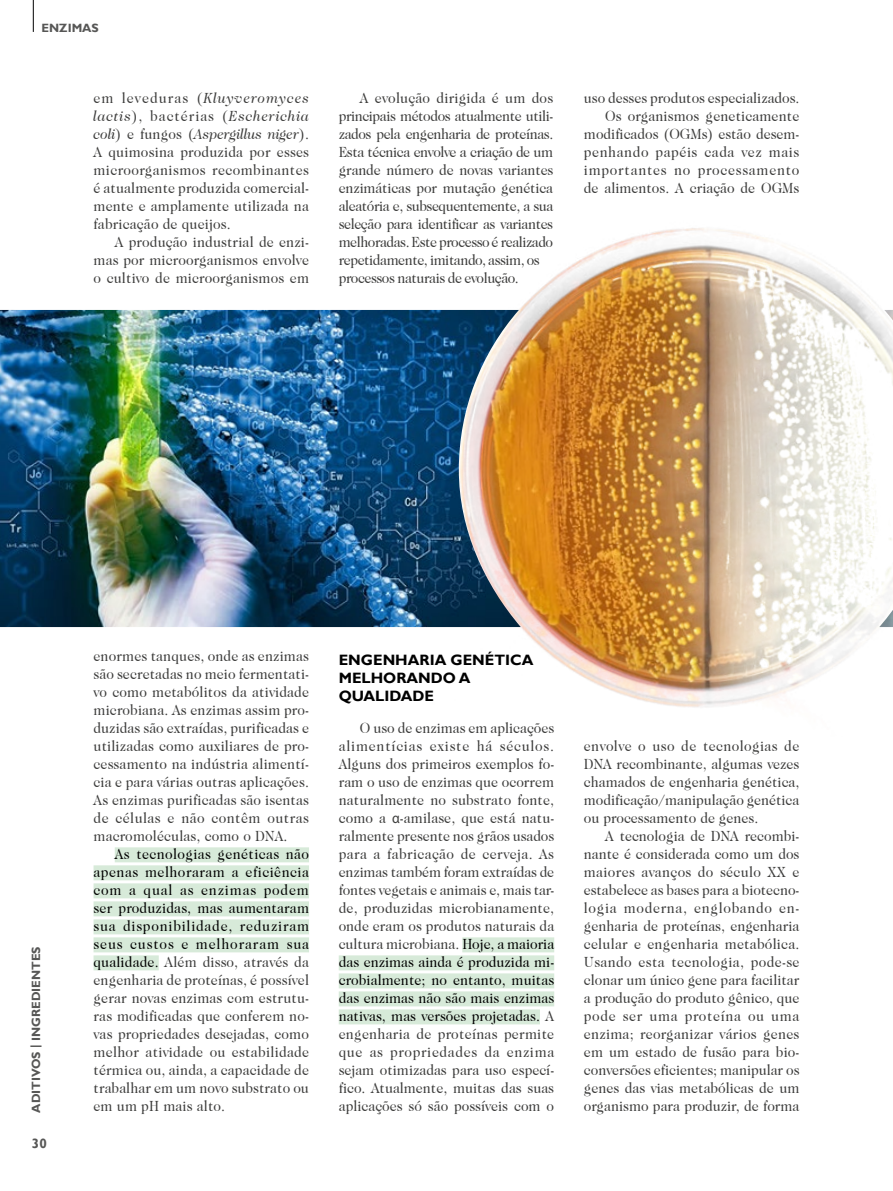
<style>
.page{position:relative;width:893px;height:1191px;background:#fff}
.page>*{position:absolute;margin:0;border:0;box-sizing:border-box;transform-origin:0 0}
.t1{font:15px/18px "Caslon 224 IT Cby BT";color:#3c3c3b;text-align:justify;scale:.93 1}
.t2{font:15px/18px "Caslon 224 IT Cby BT";letter-spacing:-.03em;color:#3c3c3b;scale:.93 1}
.t3{font:700 15px/18px "Gill Sans";color:#000}
.t4{font:700 13.5px "Gill Sans";color:#575756}
.t5{font:700 12px "Gill Sans";color:#575756}
.s1{font-style:italic}
.s2{font-style:inherit}
.s3{color:#000}
.s4{font-family:"Myriad Pro"}
</style>
<div class="page">
<img style="left:429px;top:228px;width:464px;height:479px">
<img style="left:0;top:310px;width:521px;height:317px">
<div style="left:115px;top:847px;width:194px;height:15px;background:#d7ead9"></div>
<div style="left:94px;top:865px;width:215px;height:15px;background:#d7ead9"></div>
<div style="left:94px;top:883px;width:215px;height:15px;background:#d7ead9"></div>
<div style="left:94px;top:901px;width:215px;height:15px;background:#d7ead9"></div>
<div style="left:94px;top:919px;width:215px;height:15px;background:#d7ead9"></div>
<div style="left:94px;top:937px;width:215px;height:15px;background:#d7ead9"></div>
<div style="left:94px;top:955px;width:65px;height:15px;background:#d7ead9"></div>
<div style="left:462px;top:937px;width:92px;height:15px;background:#d7ead9"></div>
<div style="left:339px;top:955px;width:215px;height:15px;background:#d7ead9"></div>
<div style="left:339px;top:973px;width:215px;height:15px;background:#d7ead9"></div>
<div style="left:339px;top:991px;width:215px;height:15px;background:#d7ead9"></div>
<div style="left:339px;top:1009px;width:201px;height:15px;background:#d7ead9"></div>
<hr style="left:33px;top:0;width:1px;height:32px;background:#000">
<p class="t5" style="left:42px;top:21px;width:59px">ENZIMAS</p>
<p class="t1" style="left:94px;top:89px;width:233px">em leveduras (<span class="s1">Kluyveromyces lactis</span>), bactérias (<span class="s1">Escherichia coli</span>) e fungos (<span class="s1">Aspergillus niger</span>).<br>A quimosina produzida por esses microorganismos recombinantes é atualmente produzida comercial&shy;mente e amplamente utilizada na fabricação de queijos.</p>
<p class="t1" style="left:94px;top:233px;width:233px;text-indent:21px">A produção industrial de enzi&shy;mas por microorganismos envolve o cultivo de microorganismos em</p>
<p class="t2" style="left:339px;top:89px;width:232px;text-indent:21px">A evolução dirigida é um dos principais métodos atualmente utili&shy;zados pela engenharia de proteínas.<br>Esta técnica envolve a criação de um grande número de novas variantes enzimáticas por mutação genética aleatória e, subsequentemente, a sua seleção para identificar as variantes melhoradas. Este processo é realizado repetidamente, imitando, assim, os processos naturais de evolução.</p>
<p class="t1" style="left:584px;top:89px;width:233px;text-align:right">uso desses produtos especializados.<br>Os organismos geneticamente modificados (OGMs) estão desem&shy;penhando papéis cada vez mais importantes no processamento de alimentos. A criação de OGMs</p>
<p class="t5" style="left:29px;top:1112px;width:167px;rotate:-90deg">ADITIVOS <span class="s2">|</span> INGREDIENTES</p>
<p class="t4" style="left:32px;top:1135px;width:16px">30</p>
<p class="t1" style="left:94px;top:647px;width:233px">enormes tanques, onde as enzimas são secretadas no meio fermentati&shy;vo como metabólitos da atividade microbiana. As enzimas assim pro&shy;duzidas são extraídas, purificadas e utilizadas como auxiliares de pro&shy;cessamento na indústria alimentí&shy;cia e para várias outras aplicações.<br>As enzimas purificadas são isentas de células e não contêm outras macromoléculas, como o DNA.</p>
<p class="t1" style="left:94px;top:845px;width:233px;text-indent:21px"><span class="s3">As tecnologias genéticas não apenas melhoraram a eficiência com a qual as enzimas podem ser produzidas, mas aumentaram sua disponibilidade, reduziram seus custos e melhoraram sua qualidade.</span> Além disso, através da engenharia de proteínas, é possível gerar novas enzimas com estrutu&shy;ras modificadas que conferem no&shy;vas propriedades desejadas, como melhor atividade ou estabilidade térmica ou, ainda, a capacidade de trabalhar em um novo substrato ou em um pH mais alto.</p>
<p class="t3" style="left:339px;top:652px;width:196px">ENGENHARIA GENÉTICA<br>MELHORANDO A<br>QUALIDADE</p>
<p class="t1" style="left:339px;top:719px;width:233px;text-indent:21px">O uso de enzimas em aplicações alimentícias existe há séculos.<br>Alguns dos primeiros exemplos fo&shy;ram o uso de enzimas que ocorrem naturalmente no substrato fonte, como a <span class="s4">α</span>-amilase, que está natu&shy;ralmente presente nos grãos usados para a fabricação de cerveja. As enzimas também foram extraídas de fontes vegetais e animais e, mais tar&shy;de, produzidas microbianamente, onde eram os produtos naturais da cultura microbiana. <span class="s3">Hoje, a maioria das enzimas ainda é produzida mi&shy;crobialmente; no entanto, muitas das enzimas não são mais enzimas nativas, mas versões projetadas.</span> A engenharia de proteínas permite que as propriedades da enzima sejam otimizadas para uso especí&shy;fico. Atualmente, muitas das suas aplicações só são possíveis com o</p>
<p class="t1" style="left:584px;top:737px;width:233px">envolve o uso de tecnologias de DNA recombinante, algumas vezes chamados de engenharia genética, modificação/manipulação genética ou processamento de genes.</p>
<p class="t1" style="left:584px;top:827px;width:233px;text-indent:21px">A tecnologia de DNA recombi&shy;nante é considerada como um dos maiores avanços do século XX e estabelece as bases para a biotecno&shy;logia moderna, englobando en&shy;genharia de proteínas, engenharia celular e engenharia metabólica.<br>Usando esta tecnologia, pode-se clonar um único gene para facilitar a produção do produto gênico, que pode ser uma proteína ou uma enzima; reorganizar vários genes em um estado de fusão para bio&shy;conversões eficientes; manipular os genes das vias metabólicas de um organismo para produzir, de forma</p>
</div>
